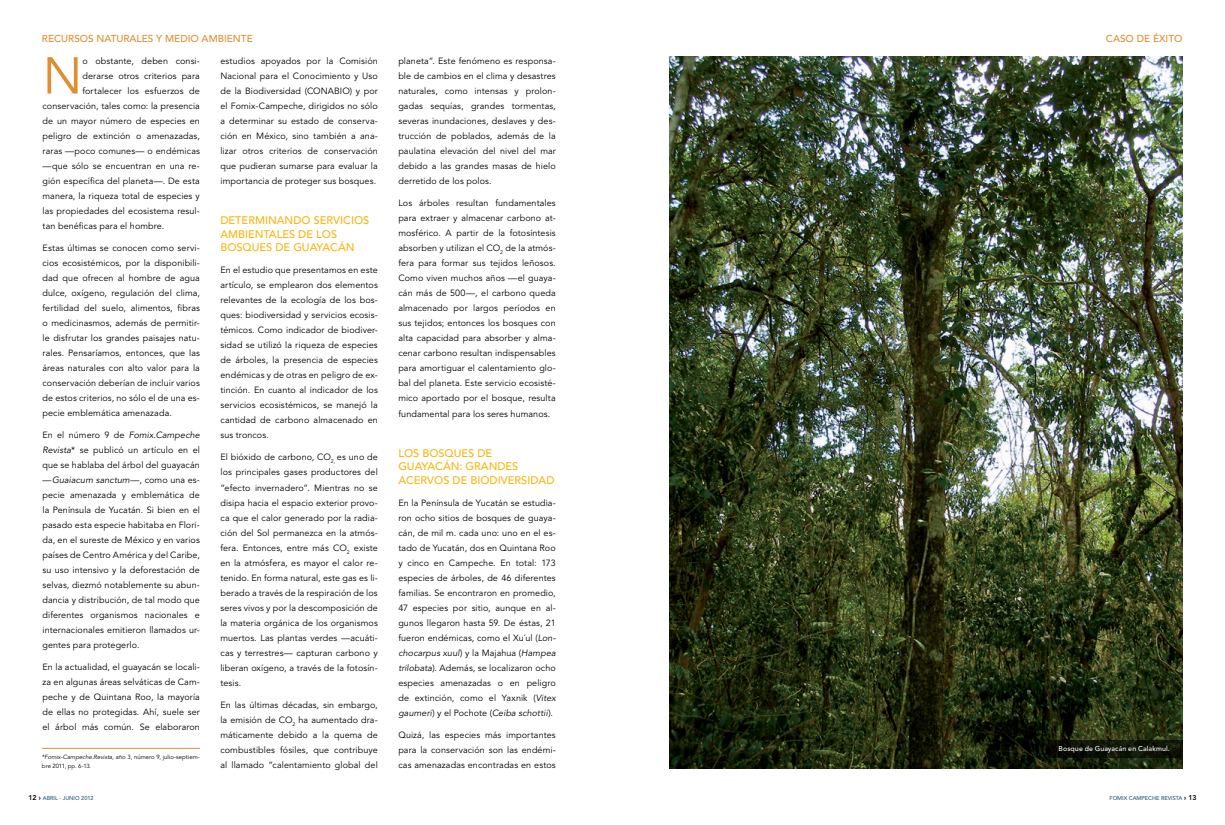
<style>
.page{position:relative;width:1225px;height:825px;background:#fff}
.page>*{position:absolute;margin:0;border:0;box-sizing:border-box;transform-origin:0 0}
.t1{font:51.4px "Avenir";color:#df8e31}
.t2{font:500 11px "Avenir";letter-spacing:.04em;color:#f9b613}
.t3{font:500 10px "Avenir LT Std";color:#df8e31}
.t4{font:9px/15px "Avenir";letter-spacing:.01em;color:#000;text-align:justify}
.t5{font:500 7px "Avenir LT Std";letter-spacing:.015em;color:#fff}
.t6{font:6px/9px "Avenir";color:#000}
.t7{font:500 5.5px "Avenir LT Std";color:#1d5878}
.s1{font-style:italic}
.s2{font-weight:800;font-size:7px;color:#000}
.s3{font-weight:900;font-size:7px;color:#000}
</style>
<div class="page">
<img style="left:669px;top:57px;width:513px;height:711px">
<hr style="left:42px;top:748px;width:158px;height:1px;background:#df8e31">
<svg style="left:1047px;top:740px;width:135px;height:17px;background:#0e1206"></svg>
<p class="t3" style="left:42px;top:33px;width:40px">RECURSOS</p>
<p class="t3" style="left:97px;top:33px;width:77px">NATURALES Y MEDIO</p>
<p class="t3" style="left:202px;top:33px;width:46px">AM BIENTE</p>
<p class="t3" style="left:1106px;top:33px;width:15px">CASO</p>
<p class="t3" style="left:1136px;top:33px;width:30px">DE ÉXITO</p>
<p class="t4" style="left:220px;top:53px;width:159px">estudios apoyados por la Comisión Nacional para el Conocimiento y Uso de la Biodiversidad (CONABIO) y por el Fomix-Campeche, dirigidos no sólo a determinar su estado de conserva&shy;ción en México, sino también a ana&shy;lizar otros criterios de conservación que pudieran sumarse para evaluar la importancia de proteger sus bosques.</p>
<p class="t2" style="left:220px;top:214px;width:17px">DETERMINANDO</p>
<p class="t2" style="left:314px;top:214px;width:8px">SERVICIOS</p>
<p class="t2" style="left:220px;top:227px;width:8px">AMBIENTALES</p>
<p class="t2" style="left:298px;top:227px;width:26px">DE LOS</p>
<p class="t2" style="left:220px;top:241px;width:8px">BOS</p>
<p class="t2" style="left:243px;top:241px;width:17px">QUES</p>
<p class="t2" style="left:275px;top:241px;width:27px">DE GUA</p>
<p class="t2" style="left:317px;top:241px;width:37px">YACÁN</p>
<p class="t4" style="left:220px;top:263px;width:159px">En el estudio que presentamos en este artículo, se emplearon dos elementos relevantes de la ecología de los bos&shy;ques: biodiversidad y servicios ecosis&shy;témicos. Como indicador de biodiver&shy;sidad se utilizó la riqueza de especies de árboles, la presencia de especies endémicas y de otras en peligro de ex&shy;tinción. En cuanto al indicador de los servicios ecosistémicos, se manejó la cantidad de carbono almacenado en sus troncos.</p>
<p class="t4" style="left:220px;top:450px;width:159px">El bióxido de carbono, CO<sub>2,</sub> es uno de los principales gases productores del “efecto invernadero”. Mientras no se disipa hacia el espacio exterior provo&shy;ca que el calor generado por la radia&shy;ción del Sol permanezca en la atmós&shy;fera. Entonces, entre más CO<sub>2</sub> existe en la atmósfera, es mayor el calor re&shy;tenido. En forma natural, este gas es li&shy;berado a través de la respiración de los seres vivos y por la descomposición de la materia orgánica de los organismos muertos. Las plantas verdes —acuáti&shy;cas y terrestres— capturan carbono y liberan oxígeno, a través de la fotosín&shy;tesis.</p>
<p class="t4" style="left:220px;top:698px;width:159px">En las últimas décadas, sin embargo, la emisión de CO<sub>2</sub> ha aumentado dra&shy;máticamente debido a la quema de combustibles fósiles, que contribuye al llamado “calentamiento global del</p>
<p class="t4" style="left:398px;top:53px;width:159px">planeta”. Este fenómeno es responsa&shy;ble de cambios en el clima y desastres naturales, como intensas y prolon&shy;gadas sequías, grandes tormentas, severas inundaciones, deslaves y des&shy;trucción de poblados, además de la paulatina elevación del nivel del mar debido a las grandes masas de hielo derretido de los polos.</p>
<p class="t4" style="left:398px;top:196px;width:159px">Los árboles resultan fundamentales para extraer y almacenar carbono at&shy;mosférico. A partir de la fotosíntesis absorben y utilizan el CO<sub>2</sub> de la atmós&shy;fera para formar sus tejidos leñosos.<br>Como viven muchos años —el guaya&shy;cán más de 500—, el carbono queda almacenado por largos períodos en sus tejidos; entonces los bosques con alta capacidad para absorber y alma&shy;cenar carbono resultan indispensables para amortiguar el calentamiento glo&shy;bal del planeta. Este servicio ecosisté&shy;mico aportado por el bosque, resulta fundamental para los seres humanos.</p>
<p class="t2" style="left:398px;top:447px;width:32px">LOS BOS</p>
<p class="t2" style="left:444px;top:447px;width:17px">QUES</p>
<p class="t2" style="left:477px;top:447px;width:8px">DE</p>
<p class="t2" style="left:398px;top:460px;width:9px">GUA</p>
<p class="t2" style="left:421px;top:460px;width:53px">YACÁN: GRANDES</p>
<p class="t2" style="left:398px;top:473px;width:9px">ACERVOS</p>
<p class="t2" style="left:452px;top:473px;width:26px">DE BIODIVERSIDAD</p>
<p class="t4" style="left:398px;top:495px;width:159px">En la Península de Yucatán se estudia&shy;ron ocho sitios de bosques de guaya&shy;cán, de mil m. cada uno: uno en el es&shy;tado de Yucatán, dos en Quintana Roo y cinco en Campeche. En total: 173 especies de árboles, de 46 diferentes familias. Se encontraron en promedio, 47 especies por sitio, aunque en al&shy;gunos llegaron hasta 59. De éstas, 21 fueron endémicas, como el Xu´ul (<span class="s1">Lon&shy;chocarpus xuul</span>) y la Majahua (<span class="s1">Hampea trilobata</span>). Además, se localizaron ocho especies amenazadas o en peligro de extinción, como el Yaxnik (<span class="s1">Vitex gaumeri</span>) y el Pochote (<span class="s1">Ceiba schottii</span>).</p>
<p class="t4" style="left:398px;top:728px;width:159px">Quizá, las especies más importantes para la conservación son las endémi&shy;cas amenazadas encontradas en estos</p>
<h1 class="t1" style="left:43px;top:46px;width:41px">N</h1>
<p class="t4" style="left:82px;top:53px;width:119px">o obstante, deben consi-</p>
<p class="t4" style="left:82px;top:68px;width:119px">derarse otros criterios para</p>
<p class="t4" style="left:82px;top:83px;width:119px">fortalecer los esfuerzos de</p>
<p class="t4" style="left:43px;top:98px;width:159px">conservación, tales como: la presencia</p>
<p class="t4" style="left:43px;top:113px;width:159px">de un mayor número de especies en</p>
<p class="t4" style="left:43px;top:128px;width:159px">peligro de extinción o amenazadas,</p>
<p class="t4" style="left:43px;top:143px;width:159px">raras —poco comunes— o endémicas</p>
<p class="t4" style="left:43px;top:158px;width:159px">—que sólo se encuentran en una re-</p>
<p class="t4" style="left:43px;top:173px;width:159px">gión específica del planeta—. De esta</p>
<p class="t4" style="left:43px;top:188px;width:159px">manera, la riqueza total de especies y</p>
<p class="t4" style="left:43px;top:203px;width:159px">las propiedades del ecosistema resul-</p>
<p class="t4" style="left:43px;top:218px;width:123px">tan benéficas para el hombre.</p>
<p class="t4" style="left:43px;top:240px;width:159px">Estas últimas se conocen como servi&shy;cios ecosistémicos, por la disponibili&shy;dad que ofrecen al hombre de agua dulce, oxígeno, regulación del clima, fertilidad del suelo, alimentos, fibras o medicinasmos, además de permitir&shy;le disfrutar los grandes paisajes natu&shy;rales. Pensaríamos, entonces, que las áreas naturales con alto valor para la conservación deberían de incluir varios de estos criterios, no sólo el de una es&shy;pecie emblemática amenazada.</p>
<p class="t4" style="left:43px;top:427px;width:159px">En el número 9 de <span class="s1">Fomix.Campeche Revista</span>* se publicó un artículo en el que se hablaba del árbol del guayacán —<span class="s1">Guaiacum sanctum</span>—, como una es&shy;pecie amenazada y emblemática de la Península de Yucatán. Si bien en el pasado esta especie habitaba en Flori&shy;da, en el sureste de México y en varios países de Centro América y del Caribe, su uso intensivo y la deforestación de selvas, diezmó notablemente su abun&shy;dancia y distribución, de tal modo que diferentes organismos nacionales e internacionales emitieron llamados ur&shy;gentes para protegerlo.</p>
<p class="t4" style="left:43px;top:659px;width:159px">En la actualidad, el guayacán se locali&shy;za en algunas áreas selváticas de Cam&shy;peche y de Quintana Roo, la mayoría de ellas no protegidas. Ahí, suele ser el árbol más común. Se elaboraron</p>
<p class="t5" style="left:1058px;top:744px;width:113px">Bosque de Guayacán en Calakmul.</p>
<p class="t6" style="left:42px;top:753px;width:159px"><span class="s1">*Fomix-Campeche.Revista,</span> año 3, número 9, julio-septiem&shy;bre 2011, pp. 6-13.</p>
<p class="t7" style="left:28px;top:795px;width:67px"><span class="s2">12</span> <span class="s3">›</span> ABRIL - JUNIO 2012</p>
<p class="t7" style="left:1109px;top:795px;width:89px">Fomix Campeche Revista <span class="s3">›</span> <span class="s2">13</span></p>
</div>
